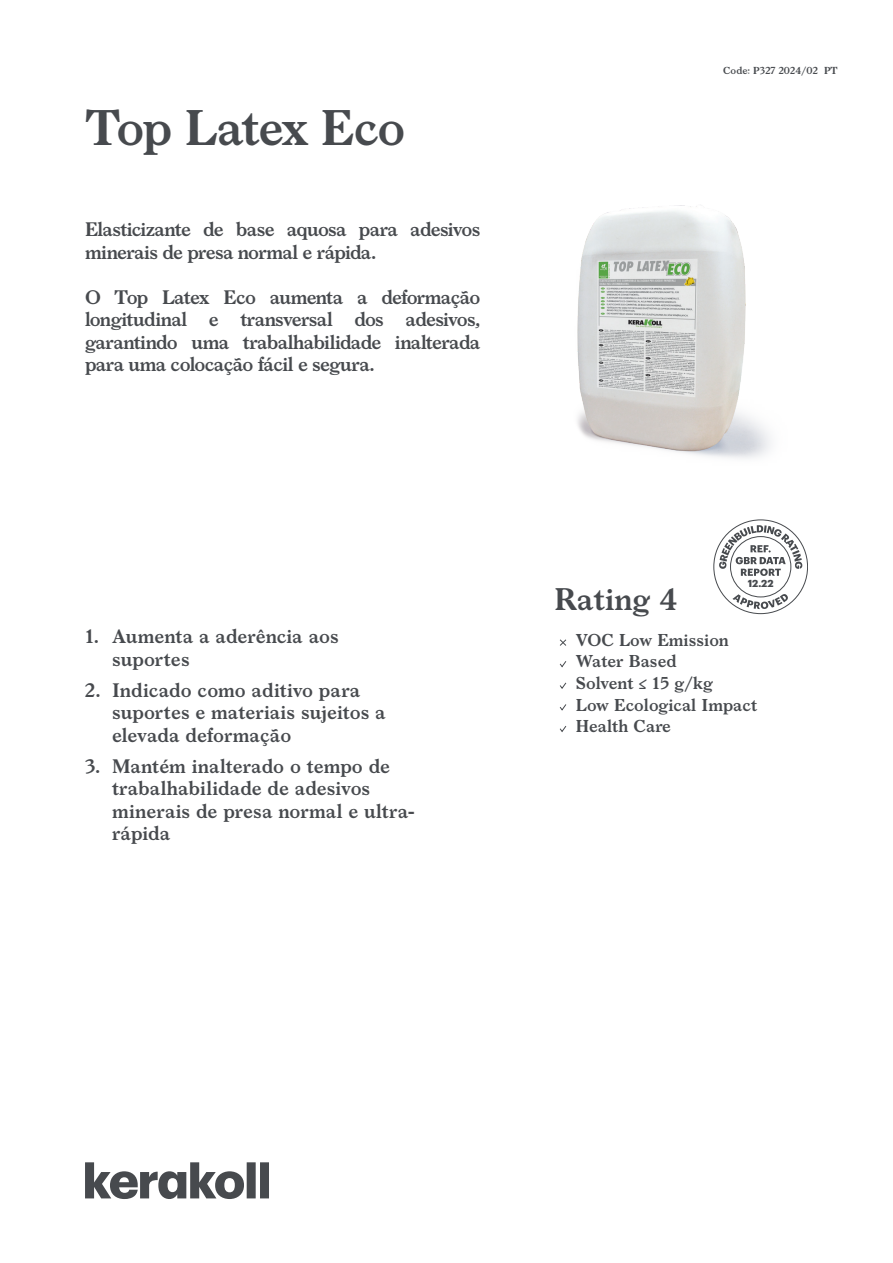
<style>
.page{position:relative;width:893px;height:1263px;background:#fff}
.page>*{position:absolute;margin:0;border:0;box-sizing:border-box;transform-origin:0 0}
.t1{font:600 48px "Larish Neue";letter-spacing:-.035em;color:#474a4e}
.t2{font:600 30px "Larish Neue";color:#474a4e}
.t3{font:600 18.75px/22.5px "Larish Neue";letter-spacing:-.01em;color:#474a4e}
.t4{font:600 18.75px/22.5px "Larish Neue";letter-spacing:-.04em;color:#474a4e}
.t5{font:600 16.5px/21.6px "Larish Neue";color:#474a4e}
.t6{font:700 10.05px "Graphik";color:#474a4e}
.t7{font:600 9.75px "Larish Neue";color:#474a4e}
</style>
<div class="page">
<svg style="left:85px;top:1162px;width:184px;height:37px"></svg>
<svg style="left:713px;top:519px;width:95px;height:95px"></svg>
<svg style="left:559px;top:639px;width:8px;height:7px"></svg>
<svg style="left:559px;top:661px;width:8px;height:7px"></svg>
<svg style="left:559px;top:682px;width:8px;height:7px"></svg>
<svg style="left:559px;top:704px;width:8px;height:7px"></svg>
<svg style="left:559px;top:726px;width:8px;height:6px"></svg>
<img style="left:577px;top:205px;width:194px;height:254px">
<h1 class="t1" style="left:85px;top:91px;width:322px">Top Latex Eco</h1>
<p class="t4" style="left:85px;top:217px;width:397px">Elasticizante de base aquosa para adesivos minerais de presa normal e rápida.</p>
<p class="t3" style="left:85px;top:284px;width:397px;text-align:justify">O Top Latex Eco aumenta a deformação longitudinal e transversal dos adesivos, garantindo uma trabalhabilidade inalterada para uma colocação fácil e segura.</p>
<p class="t7" style="left:723px;top:63px;width:116px">Code: P327 2024/02 PT</p>
<p class="t3" style="left:112px;top:624px;width:228px;text-indent:-27px">1. Aumenta a aderência aos suportes</p>
<p class="t3" style="left:112px;top:677px;width:275px;text-indent:-27px">2. Indicado como aditivo para suportes e materiais sujeitos a elevada deformação</p>
<p class="t3" style="left:112px;top:753px;width:304px;text-indent:-27px">3. Mantém inalterado o tempo de trabalhabilidade de adesivos minerais de presa normal e ultra&shy;rápida</p>
<p class="t6" style="left:748px;top:575px;width:27px">12.22</p>
<h2 class="t2" style="left:554px;top:576px;width:125px">Rating 4</h2>
<p class="t5" style="left:576px;top:628px;width:183px">VOC Low Emission<br>Water Based<br>Solvent ≤ 15 g/kg<br>Low Ecological Impact<br>Health Care</p>
</div>
